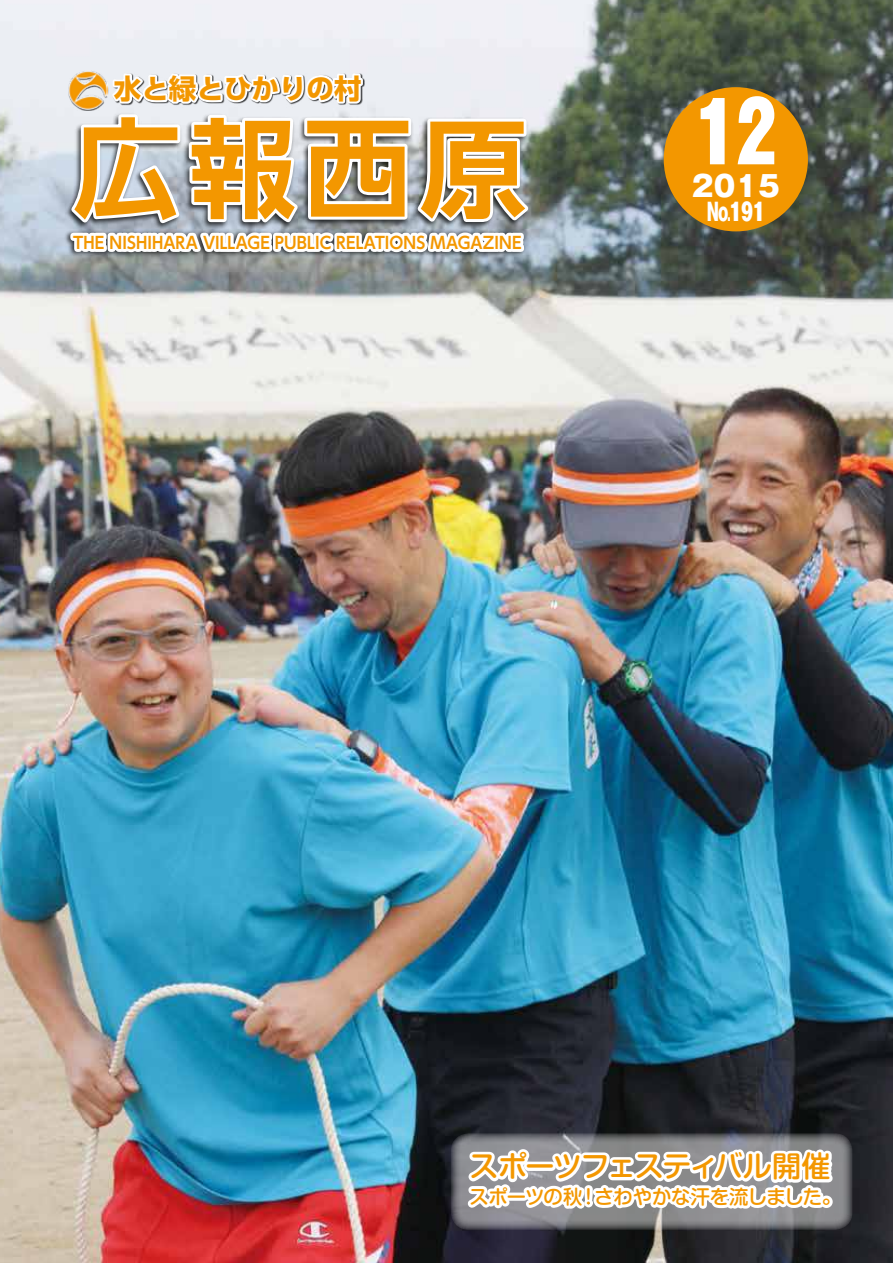
<style>
.page{position:relative;width:893px;height:1263px;background:#fff}
.page>*{position:absolute;margin:0;border:0;box-sizing:border-box;transform-origin:0 0}
.t1{font:700 108px "UD Shin Go Pro De";color:#f39700}
.t2{font:800 82.5px "Gothic MB101 Pr 6";color:#fff}
.t3{font:500 29.1px "Shin M Go Pro";letter-spacing:-.05em;color:#f39700}
.t4{font:800 28.5px "Gothic MB101 Pr 6";color:#fff}
.t5{font:700 27.45px "UD Shin Go Pro";color:#f39700}
.t6{font:800 24px "Gothic MB101 Pr 6";color:#fff}
.t7{font:500 19.35px "Shin M Go Pro";letter-spacing:-.02em;color:#f39700}
.t8{font:700 16.5px "UD Shin Go Pro De";letter-spacing:.01em;color:#f39700;scale:.93 1}
</style>
<div class="page">
<img style="left:0;top:0;width:893px;height:1263px">
<div style="left:664px;top:87px;width:144px;height:144px;background:#f39700;border-radius:50%"></div>
<svg style="left:67px;top:65px;width:467px;height:202px"></svg>
<img style="left:68px;top:70px;width:40px;height:39px">
<svg style="left:451px;top:1133px;width:402px;height:97px;background:#67676d"></svg>
<svg style="left:463px;top:921px;width:380px;height:329px;background:#4e7080"></svg>
<h3 class="t5" style="left:114px;top:66px;width:249px">水と緑とひかりの村</h3>
<h1 class="t1" style="left:73px;top:81px;width:456px">広報西原</h1>
<p class="t8" style="left:73px;top:229px;width:484px">THE NISHIHARA VILLAGE PUBLIC RELATIONS MAGAZINE</p>
<h2 class="t2" style="left:695px;top:64px;width:84px">12</h2>
<h3 class="t6" style="left:707px;top:192px;width:59px">No191</h3>
<h3 class="t4" style="left:692px;top:163px;width:90px">2015</h3>
<h3 class="t3" style="left:469px;top:1143px;width:363px">スポーツフェスティバル開催</h3>
<p class="t7" style="left:594px;top:1181px;width:248px">さわやかな汗を流しました。</p>
<p class="t7" style="left:469px;top:1181px;width:115px">スポーツの秋</p>
<p class="t7" style="left:579px;top:1181px;width:21px">！</p>
</div>
